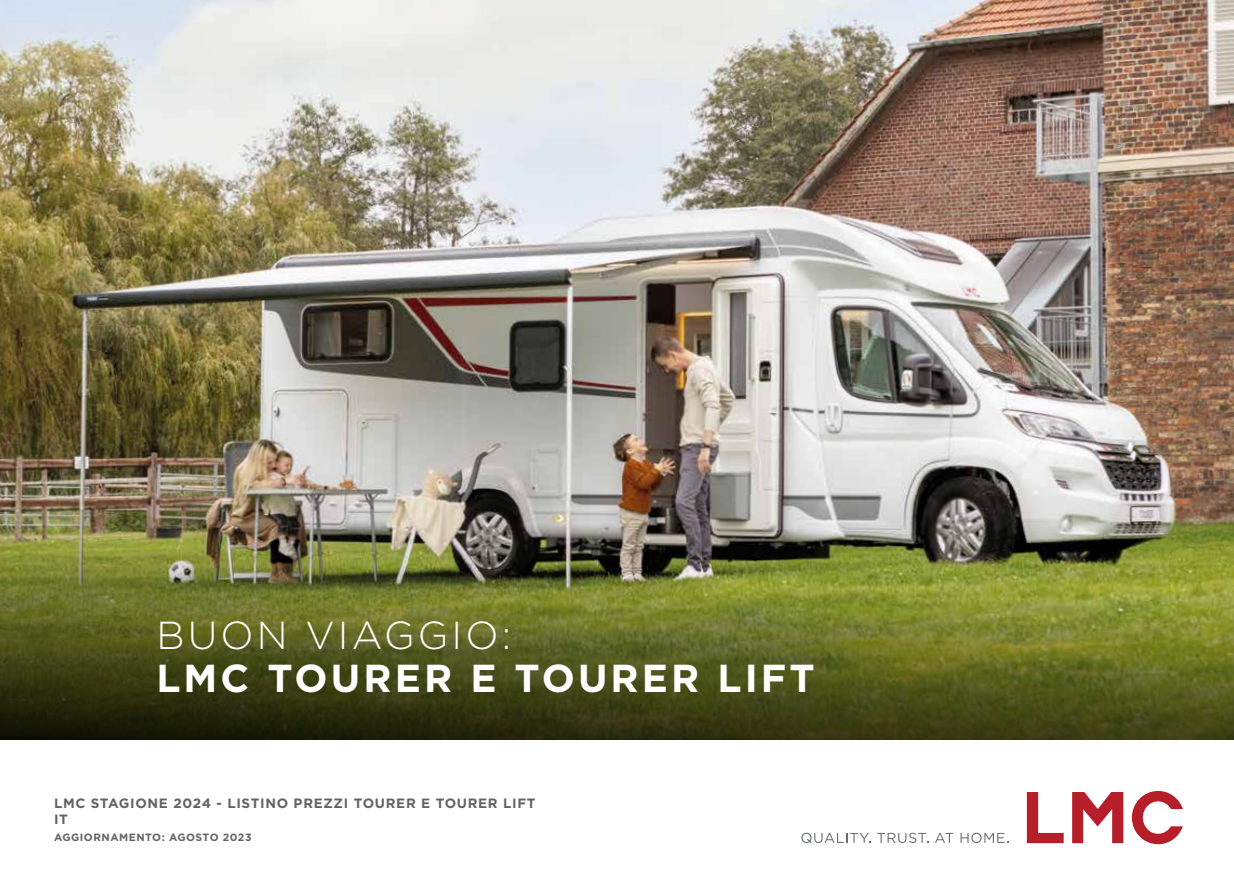
<style>
.page{position:relative;width:1234px;height:893px;background:#fff}
.page>*{position:absolute;margin:0;border:0;box-sizing:border-box;transform-origin:0 0}
.t1{font:700 39px "Gotham";letter-spacing:.08em;color:#fff}
.t2{font:300 39px "Gotham";letter-spacing:.08em;color:#fff}
.t3{font:700 13.5px/16.2px "Gotham";letter-spacing:.05em;color:#646363}
.t4{font:700 10.5px "Gotham";letter-spacing:.05em;color:#646363}
</style>
<div class="page">
<img style="left:0;top:0;width:1233px;height:495px">
<img style="left:0;top:495px;width:1233px;height:245px">
<svg style="left:1026px;top:792px;width:96px;height:51px"></svg>
<svg style="left:1131px;top:791px;width:51px;height:53px"></svg>
<svg style="left:801px;top:833px;width:69px;height:10px"></svg>
<svg style="left:877px;top:833px;width:49px;height:10px"></svg>
<svg style="left:935px;top:833px;width:18px;height:10px"></svg>
<svg style="left:960px;top:833px;width:45px;height:10px"></svg>
<h1 class="t2" style="left:156px;top:610px;width:356px">BUON VIAGGIO:</h1>
<h1 class="t1" style="left:156px;top:653px;width:660px">LMC TOURER E TOURER LIFT</h1>
<p class="t3" style="left:54px;top:795px;width:483px">LMC STAGIONE 2024 - LISTINO PREZZI TOURER E TOURER LIFT<br>IT</p>
<p class="t4" style="left:54px;top:830px;width:199px">AGGIORNAMENTO: AGOSTO 2023</p>
</div>
